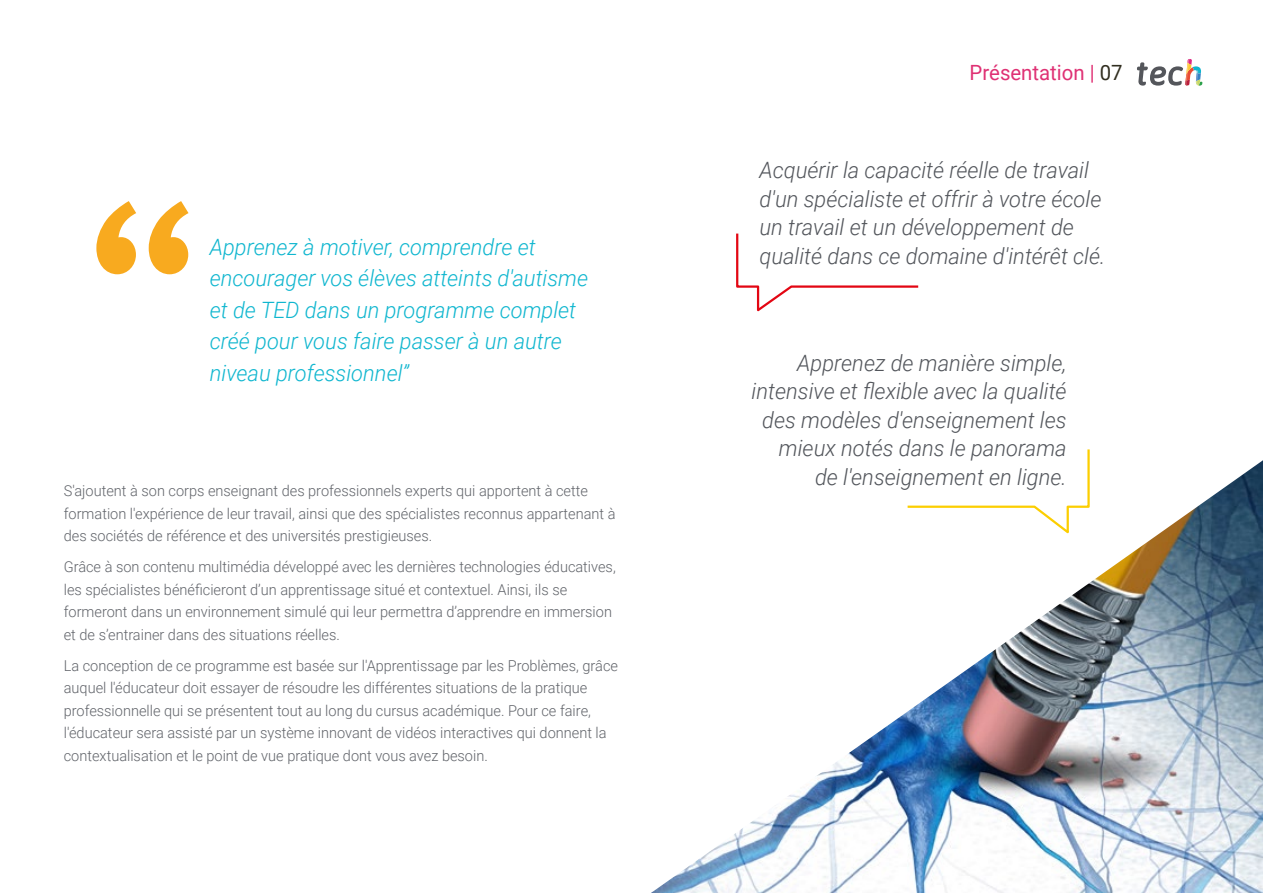
<style>
.page{position:relative;width:1263px;height:893px;background:#fff}
.page>*{position:absolute;margin:0;border:0;box-sizing:border-box;transform-origin:0 0}
.t1{font:italic 300 22.5px/28.5px "Roboto";color:#52555b;text-align:right}
.t2{font:italic 300 22.5px/31.5px "Roboto";color:#0fb6cf}
.t3{font:21px "Roboto";color:#df3174}
.t4{font:300 15px/22.5px "Roboto";color:#61646a}
.s1{color:#312e20}
</style>
<div class="page">
<svg style="left:96px;top:201px;width:93px;height:73px"></svg>
<img style="left:651px;top:460px;width:612px;height:433px">
<svg style="left:905px;top:449px;width:186px;height:88px"></svg>
<svg style="left:736px;top:233px;width:183px;height:79px"></svg>
<svg style="left:1137px;top:59px;width:65px;height:27px"></svg>
<h1 class="t2" style="left:210px;top:230px;width:380px">Apprenez à motiver, comprendre et encourager vos élèves atteints d'autisme et de TED dans un programme complet créé pour vous faire passer à un autre niveau professionnel”</h1>
<p class="t4" style="left:64px;top:479px;width:553px">S'ajoutent à son corps enseignant des professionnels experts qui apportent à cette formation l'expérience de leur travail, ainsi que des spécialistes reconnus appartenant à des sociétés de référence et des universités prestigieuses.</p>
<p class="t4" style="left:64px;top:555px;width:553px">Grâce à son contenu multimédia développé avec les dernières technologies éducatives, les spécialistes bénéficieront d’un apprentissage situé et contextuel. Ainsi, ils se formeront dans un environnement simulé qui leur permettra d’apprendre en immersion et de s’entrainer dans des situations réelles.</p>
<p class="t4" style="left:64px;top:653px;width:556px">La conception de ce programme est basée sur l'Apprentissage par les Problèmes, grâce auquel l'éducateur doit essayer de résoudre les différentes situations de la pratique professionnelle qui se présentent tout au long du cursus académique. Pour ce faire, l'éducateur sera assisté par un système innovant de vidéos interactives qui donnent la contextualisation et le point de vue pratique dont vous avez besoin.</p>
<h2 class="t3" style="left:970px;top:57px;width:155px">Présentation | <span class="s1">07</span></h2>
<h1 class="t1" style="left:759px;top:155px;width:347px;text-align:left">Acquérir la capacité réelle de travail d'un spécialiste et offrir à votre école un travail et un développement de qualité dans ce domaine d'intérêt clé.</h1>
<h1 class="t1" style="left:752px;top:348px;width:317px">Apprenez de manière simple, intensive et flexible avec la qualité des modèles d'enseignement les mieux notés dans le panorama de l'enseignement en ligne.</h1>
</div>
